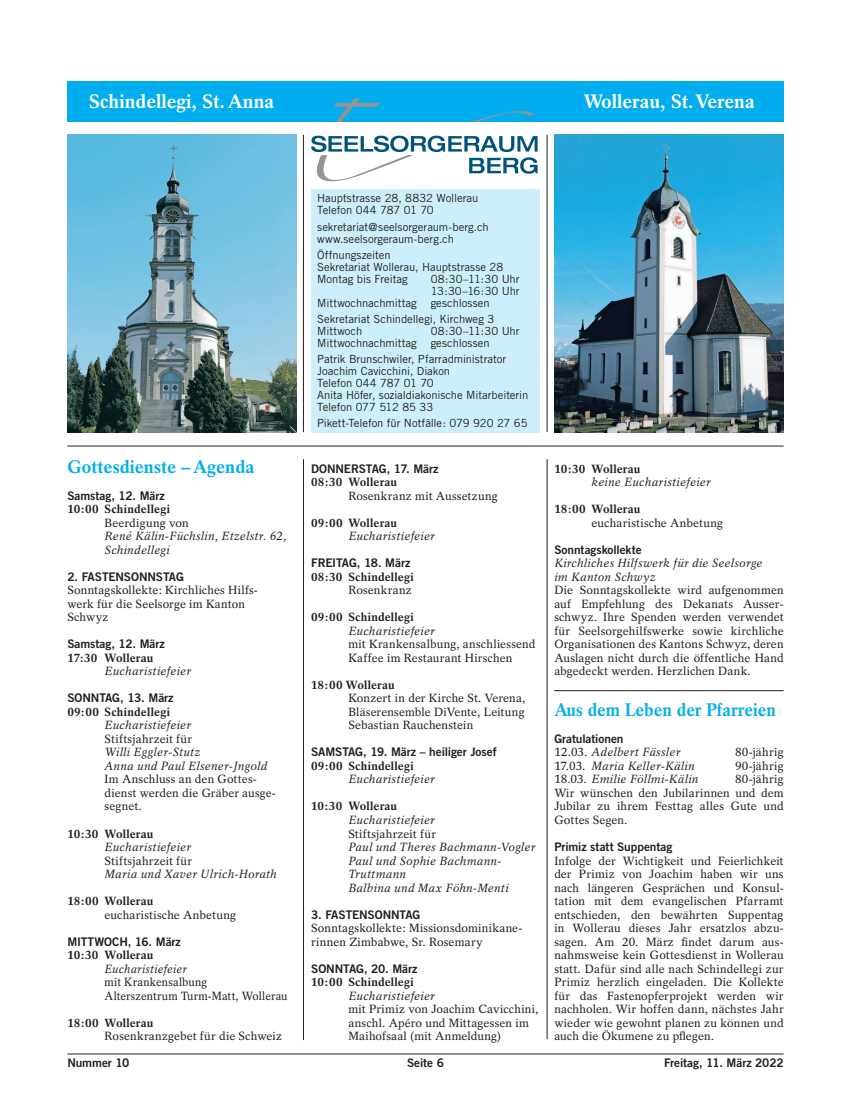
<style>
.page{position:relative;width:851px;height:1117px;background:#fff}
.page>*{position:absolute;margin:0;border:0;box-sizing:border-box;transform-origin:0 0}
.t1{font:700 19.38px "Rotation";color:#fff}
.t2{font:700 18.12px "Rotation";color:#00aeef;scale:.95 1}
.t3{font:700 18.12px "Rotation";color:#00aeef}
.t4{font:11.88px/13.5px "Rotation";letter-spacing:.015em;color:#231f20}
.t5{font:italic 11.88px/13.5px "Rotation";letter-spacing:.02em;color:#231f20}
.t6{font:11.88px "Trade Gothic Bold Two";letter-spacing:-.005em;color:#231f20}
.t7{font:700 11.88px "Rotation";letter-spacing:.015em;color:#231f20}
.t8{font:11.88px/13.5px "Rotation";letter-spacing:.015em;color:#231f20;scale:.95 1}
.t9{font:italic 11.88px "Rotation";letter-spacing:.02em;color:#231f20;scale:.95 1}
.t10{font:11.25px/11.9px "Trade Gothic";letter-spacing:-.005em;color:#231f20}
.s1{font-style:normal}
</style>
<div class="page">
<hr style="left:67px;top:1053px;width:716px;height:1px;background:#231f20">
<hr style="left:554px;top:690px;width:229px;height:1px;background:#231f20">
<div style="left:311px;top:189px;width:228px;height:243px;background:#cdeffb"></div>
<hr style="left:303px;top:459px;width:1px;height:580px;background:#231f20">
<hr style="left:547px;top:459px;width:1px;height:579px;background:#231f20">
<hr style="left:547px;top:135px;width:1px;height:297px;background:#231f20">
<hr style="left:303px;top:135px;width:1px;height:297px;background:#231f20">
<div style="left:67px;top:81px;width:229px;height:40px;background:#00aeef"></div>
<div style="left:555px;top:81px;width:228px;height:40px;background:#00aeef"></div>
<img style="left:67px;top:135px;width:229px;height:297px">
<img style="left:555px;top:135px;width:228px;height:297px">
<svg style="left:311px;top:136px;width:226px;height:45px"></svg>
<div style="left:296px;top:81px;width:258px;height:40px;background:#00aeef"></div>
<svg style="left:474px;top:111px;width:60px;height:10px"></svg>
<svg style="left:334px;top:98px;width:46px;height:23px"></svg>
<hr style="left:67px;top:445px;width:716px;height:1px;background:#231f20">
<h1 class="t1" style="left:89px;top:90px;width:186px">Schindellegi, St. Anna</h1>
<h1 class="t1" style="left:583px;top:90px;width:172px">Wollerau, St. Verena</h1>
<h2 class="t3" style="left:67px;top:455px;width:189px">Gottesdienste – Agenda</h2>
<p class="t6" style="left:67px;top:488px;width:99px">Samstag, 12. März</p>
<p class="t7" style="left:67px;top:502px;width:104px">10:00 Schindellegi</p>
<p class="t4" style="left:105px;top:516px;width:86px">Beerdigung von</p>
<p class="t5" style="left:105px;top:529px;width:184px">René Kälin-Füchslin, Etzelstr. 62,<br>Schindellegi</p>
<p class="t6" style="left:67px;top:569px;width:118px">2. FASTENSONNSTAG</p>
<p class="t4" style="left:67px;top:583px;width:190px">Sonntagskollekte: Kirchliches Hilfs-- werk für die Seelsorge im Kanton<br>Schwyz</p>
<p class="t6" style="left:67px;top:636px;width:99px">Samstag, 12. März</p>
<p class="t7" style="left:67px;top:650px;width:87px">17:30 Wollerau</p>
<p class="t5" style="left:105px;top:664px;width:88px">Eucharistiefeier</p>
<p class="t6" style="left:67px;top:690px;width:108px">SONNTAG, 13. März</p>
<p class="t7" style="left:67px;top:704px;width:104px">09:00 Schindellegi</p>
<p class="t5" style="left:105px;top:718px;width:88px">Eucharistiefeier</p>
<p class="t4" style="left:105px;top:732px;width:89px">Stiftsjahrzeit für</p>
<p class="t5" style="left:105px;top:745px;width:164px">Willi Eggler-Stutz<br>Anna und Paul Elsener-Jngold</p>
<p class="t4" style="left:105px;top:772px;width:173px">Im Anschluss an den Gottes&shy;dienst werden die Gräber ausge&shy;segnet.</p>
<p class="t7" style="left:67px;top:826px;width:87px">10:30 Wollerau</p>
<p class="t5" style="left:105px;top:840px;width:88px">Eucharistiefeier</p>
<p class="t4" style="left:105px;top:853px;width:89px">Stiftsjahrzeit für</p>
<p class="t5" style="left:105px;top:867px;width:174px">Maria und Xaver Ulrich-Horath</p>
<p class="t7" style="left:67px;top:893px;width:87px">18:00 Wollerau</p>
<p class="t4" style="left:105px;top:907px;width:133px">eucharistische Anbetung</p>
<p class="t6" style="left:67px;top:933px;width:115px">MITTWOCH, 16. März</p>
<p class="t7" style="left:67px;top:947px;width:87px">10:30 Wollerau</p>
<p class="t9" style="left:105px;top:961px;width:88px">Eucharistiefeier</p>
<p class="t8" style="left:105px;top:975px;width:194px">mit Krankensalbung<br>Alterszentrum Turm-Matt, Wollerau</p>
<p class="t7" style="left:67px;top:1015px;width:87px">18:00 Wollerau</p>
<p class="t4" style="left:105px;top:1029px;width:179px">Rosenkranzgebet für die Schweiz</p>
<p class="t10" style="left:317px;top:192px;width:162px">Hauptstrasse 28, 8832 Wollerau<br>Telefon 044 787 01 70</p>
<p class="t10" style="left:317px;top:220px;width:173px">sekretariat@seelsorgeraum-berg.ch www.seelsorgeraum-berg.ch</p>
<p class="t10" style="left:317px;top:248px;width:187px">Öffnungszeiten<br>Sekretariat Wollerau, Hauptstrasse 28<br>Montag bis Freitag</p>
<p class="t10" style="left:430px;top:272px;width:90px">08:30–11:30 Uhr</p>
<p class="t10" style="left:430px;top:284px;width:90px">13:30–16:30 Uhr</p>
<p class="t10" style="left:317px;top:296px;width:174px">Mittwochnachmittag geschlossen</p>
<p class="t10" style="left:317px;top:312px;width:178px">Sekretariat Schindellegi, Kirchweg 3<br>Mittwoch</p>
<p class="t10" style="left:317px;top:324px;width:204px;text-indent:113px">08:30–11:30 Uhr<br>Mittwochnachmittag geschlossen</p>
<p class="t10" style="left:317px;top:352px;width:213px">Patrik Brunschwiler, Pfarradministrator<br>Joachim Cavicchini, Diakon<br>Telefon 044 787 01 70<br>Anita Höfer, sozialdiakonische Mitarbeiterin<br>Telefon 077 512 85 33</p>
<p class="t10" style="left:317px;top:416px;width:212px">Pikett-Telefon für Notfälle: 079 920 27 65</p>
<p class="t6" style="left:311px;top:461px;width:129px">DONNERSTAG, 17. März</p>
<p class="t7" style="left:311px;top:475px;width:87px">08:30 Wollerau</p>
<p class="t4" style="left:348px;top:489px;width:151px">Rosenkranz mit Aussetzung</p>
<p class="t7" style="left:311px;top:515px;width:87px">09:00 Wollerau</p>
<p class="t5" style="left:348px;top:529px;width:88px">Eucharistiefeier</p>
<p class="t6" style="left:311px;top:555px;width:101px">FREITAG, 18. März</p>
<p class="t7" style="left:311px;top:569px;width:104px">08:30 Schindellegi</p>
<p class="t4" style="left:348px;top:583px;width:65px">Rosenkranz</p>
<p class="t7" style="left:311px;top:610px;width:104px">09:00 Schindellegi</p>
<p class="t5" style="left:348px;top:624px;width:88px">Eucharistiefeier</p>
<p class="t4" style="left:348px;top:637px;width:188px">mit Krankensalbung, anschliessend<br>Kaffee im Restaurant Hirschen</p>
<p class="t7" style="left:311px;top:677px;width:85px">18:00 Wollerau</p>
<p class="t4" style="left:348px;top:691px;width:178px;text-align:justify">Konzert in der Kirche St. Verena, Bläserensemble DiVente, Leitung Sebastian Rauchenstein</p>
<p class="t6" style="left:311px;top:744px;width:187px">SAMSTAG, 19. März – heiliger Josef</p>
<p class="t7" style="left:311px;top:758px;width:104px">09:00 Schindellegi</p>
<p class="t5" style="left:348px;top:772px;width:88px">Eucharistiefeier</p>
<p class="t7" style="left:311px;top:799px;width:87px">10:30 Wollerau</p>
<p class="t5" style="left:348px;top:813px;width:88px">Eucharistiefeier</p>
<p class="t4" style="left:348px;top:826px;width:89px">Stiftsjahrzeit für</p>
<p class="t5" style="left:348px;top:840px;width:188px">Paul und Theres Bachmann-Vogler<br>Paul und Sophie Bachmann-<br>Truttmann<br>Balbina und Max Föhn-Menti</p>
<p class="t6" style="left:311px;top:906px;width:111px">3. FASTENSONNTAG</p>
<p class="t4" style="left:311px;top:921px;width:213px">Sonntagskollekte: Missionsdominikane&shy;rinnen Zimbabwe, Sr. Rosemary</p>
<p class="t6" style="left:311px;top:960px;width:108px">SONNTAG, 20. März</p>
<p class="t7" style="left:311px;top:974px;width:104px">10:00 Schindellegi</p>
<p class="t5" style="left:348px;top:988px;width:88px">Eucharistiefeier</p>
<p class="t4" style="left:348px;top:1002px;width:192px">mit Primiz von Joachim Cavicchini, anschl. Apéro und Mittagessen im<br>Maihofsaal (mit Anmeldung)</p>
<p class="t7" style="left:554px;top:461px;width:87px">10:30 Wollerau</p>
<p class="t5" style="left:591px;top:475px;width:121px">keine Eucharistiefeier</p>
<p class="t7" style="left:554px;top:502px;width:87px">18:00 Wollerau</p>
<p class="t4" style="left:591px;top:516px;width:133px">eucharistische Anbetung</p>
<p class="t6" style="left:554px;top:542px;width:89px">Sonntagskollekte</p>
<p class="t5" style="left:554px;top:556px;width:210px">Kirchliches Hilfswerk für die Seelsorge im Kanton Schwyz</p>
<p class="t4" style="left:554px;top:583px;width:231px;text-align:justify">Die Sonntagskollekte wird aufgenommen auf Empfehlung des Dekanats Ausser&shy;schwyz. Ihre Spenden werden verwendet für Seelsorgehilfswerke sowie kirchliche Organisationen des Kantons Schwyz, deren Auslagen nicht durch die öffentliche Hand abgedeckt werden. Herzlichen Dank.</p>
<h2 class="t2" style="left:554px;top:698px;width:235px">Aus dem Leben der Pfarreien</h2>
<p class="t6" style="left:554px;top:731px;width:71px">Gratulationen</p>
<p class="t5" style="left:554px;top:745px;width:127px"><span class="s1">12.03.</span> Adelbert Fässler</p>
<p class="t4" style="left:735px;top:745px;width:50px">80-jährig</p>
<p class="t5" style="left:554px;top:759px;width:142px"><span class="s1">17.03.</span> Maria Keller-Kälin</p>
<p class="t4" style="left:735px;top:759px;width:50px">90-jährig</p>
<p class="t5" style="left:554px;top:772px;width:146px"><span class="s1">18.03.</span> Emilie Föllmi-Kälin</p>
<p class="t4" style="left:554px;top:772px;width:231px;text-align:justify;text-indent:181px">80-jährig Wir wünschen den Jubilarinnen und dem Jubilar zu ihrem Festtag alles Gute und Gottes Segen.</p>
<p class="t6" style="left:554px;top:839px;width:120px">Primiz statt Suppentag</p>
<p class="t4" style="left:554px;top:853px;width:231px;text-align:justify">Infolge der Wichtigkeit und Feierlichkeit der Primiz von Joachim haben wir uns nach längeren Gesprächen und Konsul&shy;tation mit dem evangelischen Pfarramt entschieden, den bewährten Suppentag in Wollerau dieses Jahr ersatzlos abzu&shy;sagen. Am 20. März findet darum aus&shy;nahmsweise kein Gottesdienst in Wollerau statt. Dafür sind alle nach Schindellegi zur Primiz herzlich eingeladen. Die Kollekte für das Fastenopferprojekt werden wir nachholen. Wir hoffen dann, nächstes Jahr wieder wie gewohnt planen zu können und auch die Ökumene zu pflegen.</p>
<p class="t6" style="left:67px;top:1055px;width:63px">Nummer 10</p>
<p class="t6" style="left:407px;top:1055px;width:38px">Seite 6</p>
<p class="t6" style="left:664px;top:1055px;width:121px">Freitag, 11. März 2022</p>
</div>
